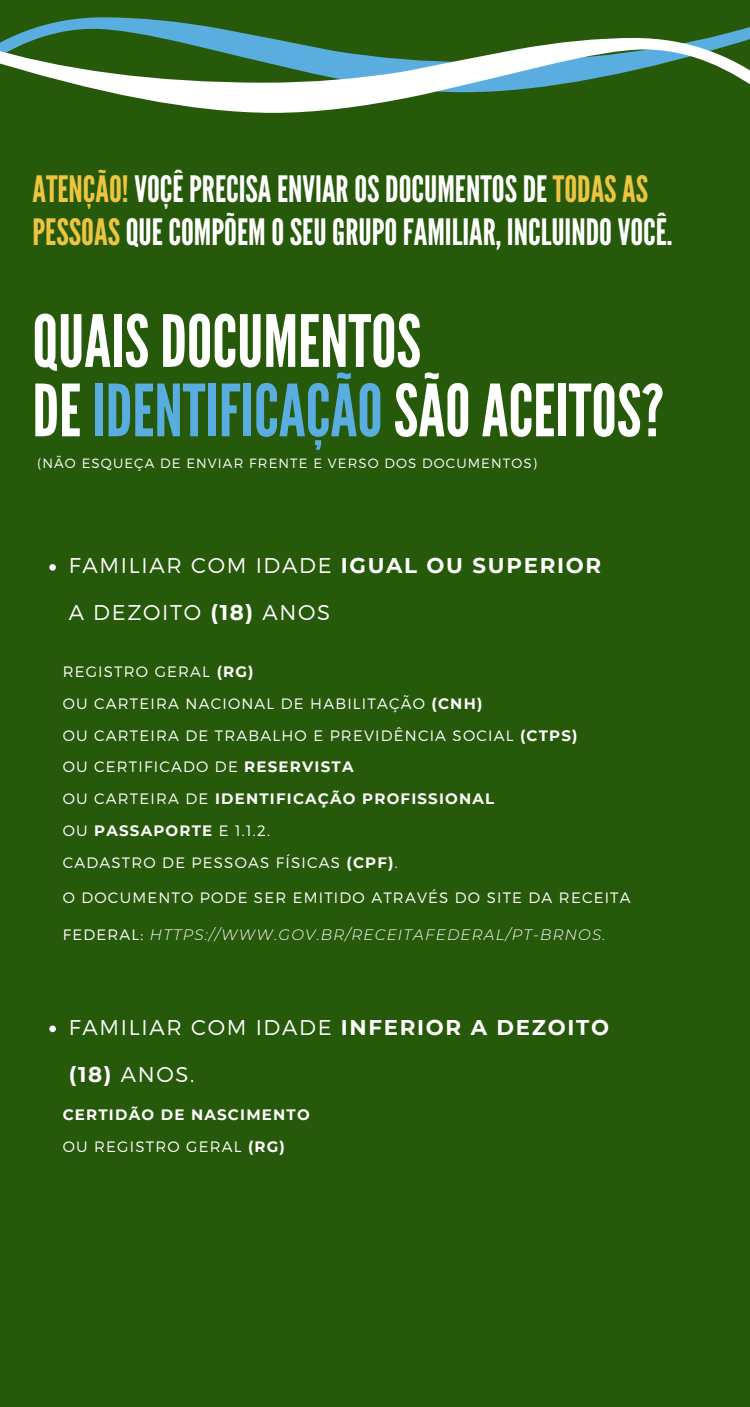
<style>
.page{position:relative;width:750px;height:1407px;background:#fff}
.page>*{position:absolute;margin:0;border:0;box-sizing:border-box;transform-origin:0 0}
.t1{font:71.75px/69.4px "League Gothic";color:#fff}
.t2{font:36.25px/43.1px "League Gothic";color:#fff}
.t3{font:300 21.38px/46.9px "Montserrat";letter-spacing:.08em;color:#fff}
.t4{font:300 15px/31.9px "Montserrat";letter-spacing:.08em;color:#fff}
.t5{font:italic 300 15px "Montserrat";letter-spacing:.08em;color:#fff}
.t6{font:700 15px/31.9px "Montserrat";letter-spacing:.08em;color:#fff}
.t7{font:300 13.38px "Montserrat";letter-spacing:.08em;color:#fff}
.s1{color:#eec540}
.s2{color:#59aedf}
.s3{font-weight:700}
.s4{font-style:normal}
.s5{font-weight:300}
</style>
<div class="page">
<div style="left:0;top:0;width:750px;height:1406px;background:#27590b"></div>
<svg style="left:9px;top:17px;width:741px;height:21px"></svg>
<svg style="left:0;top:38px;width:750px;height:75px"></svg>
<svg style="left:49px;top:564px;width:7px;height:6px"></svg>
<svg style="left:49px;top:1025px;width:7px;height:7px"></svg>
<h2 class="t2" style="left:32px;top:168px;width:642px"><span class="s1">ATENÇÃO!</span>VOÇÊPRECISAENVIAROSDOCUMENTOSDE<span class="s1">TODASAS<br>PESSOAS</span>QUECOMPÕEM OSEUGRUPOFAMILIAR, INCLUINDOVOCÊ.</h2>
<h1 class="t1" style="left:32px;top:308px;width:633px">QUAISDOCUMENTOS<br>DE <span class="s2">IDENTIFICAÇÃO</span>SÃOACEITOS?</h1>
<p class="t7" style="left:37px;top:455px;width:501px">(NÃO ESQUEÇA DE ENVIAR FRENTE E VERSO DOS DOCUMENTOS)</p>
<h3 class="t3" style="left:69px;top:541px;width:534px">FAMILIAR COM IDADE <span class="s3">IGUAL OU SUPERIOR<br></span>A DEZOITO <span class="s3">(18)</span> ANOS</h3>
<p class="t4" style="left:63px;top:654px;width:516px">REGISTRO GERAL <span class="s3">(RG)<br></span>OU CARTEIRA NACIONAL DE HABILITAÇÃO <span class="s3">(CNH)<br></span>OU CARTEIRA DE TRABALHO E PREVIDÊNCIA SOCIAL <span class="s3">(CTPS)<br></span>OU CERTIFICADO DE <span class="s3">RESERVISTA<br></span>OU CARTEIRA DE <span class="s3">IDENTIFICAÇÃO PROFISSIONAL<br></span>OU <span class="s3">PASSAPORTE</span> E 1.1.2.<br>CADASTRO DE PESSOAS FÍSICAS <span class="s3">(CPF)</span>.</p>
<p class="t4" style="left:63px;top:880px;width:569px">O DOCUMENTO PODE SER EMITIDO ATRAVÉS DO SITE DA RECEITA</p>
<p class="t5" style="left:63px;top:925px;width:544px"><span class="s4">FEDERAL:</span> HTTPS://WWW.GOV.BR/RECEITAFEDERAL/PT-BRNOS.</p>
<h3 class="t3" style="left:69px;top:1002px;width:542px">FAMILIAR COM IDADE <span class="s3">INFERIOR A DEZOITO (18)</span> ANOS.</h3>
<p class="t6" style="left:63px;top:1099px;width:249px">CERTIDÃO DE NASCIMENTO<br><span class="s5">OU REGISTRO GERAL</span> (RG)</p>
</div>
